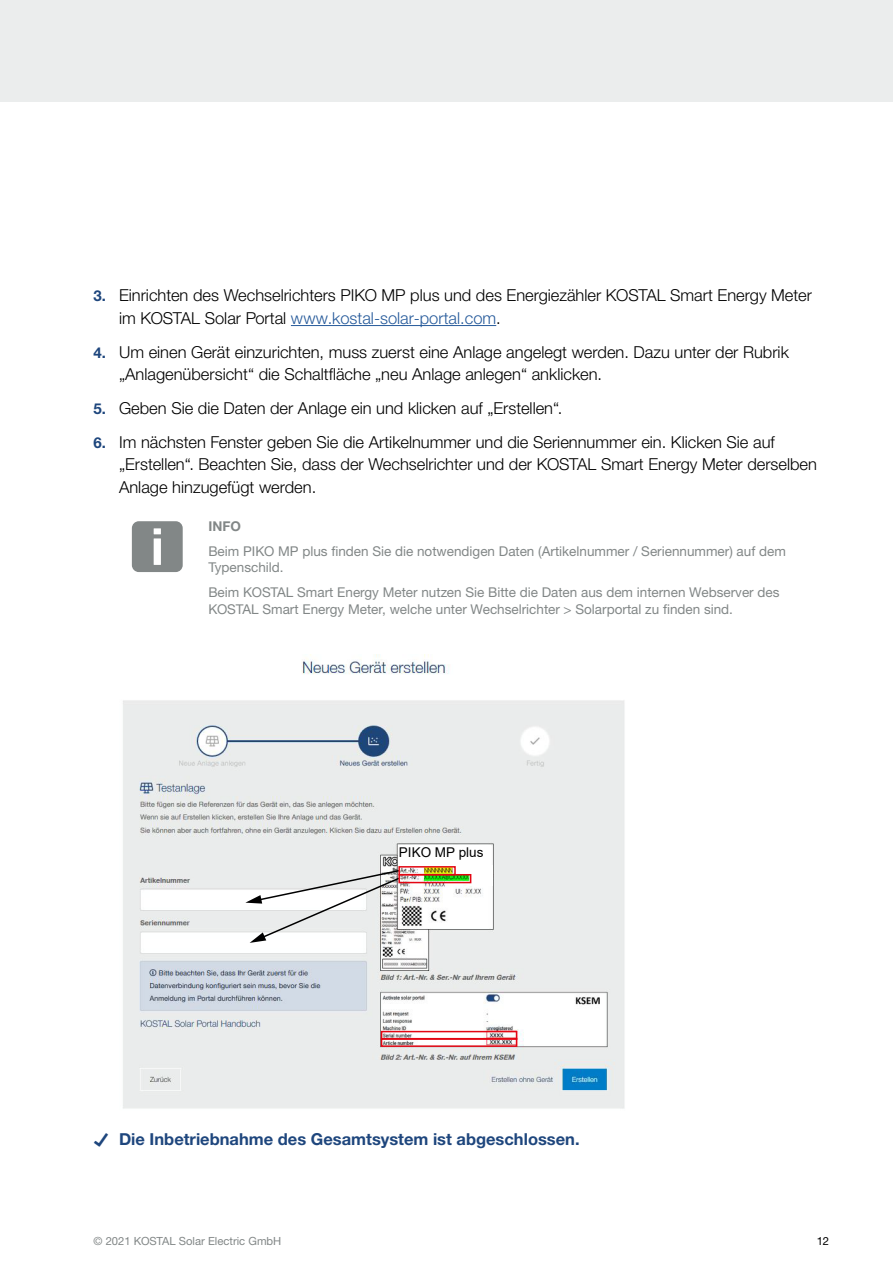
<style>
.page{position:relative;width:893px;height:1263px;background:#fff}
.page>*{position:absolute;margin:0;border:0;box-sizing:border-box;transform-origin:0 0}
.t1{font:300 16.5px/22.5px "Helvetica Neue LTW1 G";color:#000}
.t2{font:700 16.5px "Helvetica Neue LTW1 G";color:#1e467d}
.INFO_Copy{font:13.5px/16.5px "Helvetica Neue LTW1 G";color:#828787}
.t3{font:13.5px "Arial";color:#000}
.INFO_Head{font:700 13.5px "Helvetica Neue LTW1 G";color:#828787}
.t4{font:11.25px "Helvetica Neue LTW1 G";color:#828787}
.t5{font:11.25px "Helvetica Neue LTW1 G";color:#000}
.s1{font-weight:700;font-size:15px;color:#1e467d}
.s2{color:#275b9b}
.s3{font-family:"KOSTSYMB";font-weight:400;font-size:13.5px}
</style>
<div class="page">
<div style="left:0;top:0;width:893px;height:102px;background:#ebeded"></div>
<hr style="left:291px;top:325px;width:205px;height:1px;background:#275b9b">
<div style="left:132px;top:521px;width:51px;height:51px;background:#828787;border-radius:7px"></div>
<svg style="left:154px;top:528px;width:7px;height:37px"></svg>
<img style="left:123px;top:655px;width:502px;height:454px">
<svg style="left:245px;top:869px;width:156px;height:74px"></svg>
<div style="left:399px;top:845px;width:92px;height:22px;background:#fff"></div>
<div style="left:454px;top:865px;width:39px;height:9px;background:#fff"></div>
<div style="left:471px;top:873px;width:22px;height:12px;background:#fff"></div>
<div style="left:398px;top:866px;width:58px;height:9px;border:2px solid #e30613"></div>
<div style="left:398px;top:874px;width:73px;height:9px;border:2px solid #e30613"></div>
<div style="left:381px;top:1031px;width:136px;height:9px;border:2px solid #e30613"></div>
<div style="left:381px;top:1038px;width:136px;height:9px;border:2px solid #e30613"></div>
<p class="t1" style="left:119px;top:284px;width:694px;text-indent:-26px"><span class="s1">3.</span> Einrichten des Wechselrichters PIKO MP plus und des Energiezähler KOSTAL Smart Energy Meter im KOSTAL Solar Portal <span class="s2">www.kostal-solar-portal.com</span>.</p>
<p class="t1" style="left:119px;top:340px;width:671px;text-indent:-26px"><span class="s1">4.</span> Um einen Gerät einzurichten, muss zuerst eine Anlage angelegt werden. Dazu unter der Rubrik „Anlagenübersicht“ die Schaltfläche „neu Anlage anlegen“ anklicken.</p>
<p class="t1" style="left:94px;top:397px;width:470px"><span class="s1">5.</span> Geben Sie die Daten der Anlage ein und klicken auf „Erstellen“.</p>
<p class="t1" style="left:119px;top:430px;width:699px;text-indent:-26px"><span class="s1">6.</span> Im nächsten Fenster geben Sie die Artikelnummer und die Seriennummer ein. Klicken Sie auf „Erstellen“. Beachten Sie, dass der Wechselrichter und der KOSTAL Smart Energy Meter derselben<br>Anlage hinzugefügt werden.</p>
<p class="INFO_Head" style="left:208px;top:518px;width:34px">INFO</p>
<p class="INFO_Copy" style="left:208px;top:543px;width:579px">Beim PIKO MP plus finden Sie die notwendigen Daten (Artikelnummer / Seriennummer) auf dem<br>Typenschild.</p>
<p class="INFO_Copy" style="left:208px;top:584px;width:573px">Beim KOSTAL Smart Energy Meter nutzen Sie Bitte die Daten aus dem internen Webserver des<br>KOSTAL Smart Energy Meter, welche unter Wechselrichter &gt; Solarportal zu finden sind.</p>
<p class="t3" style="left:399px;top:843px;width:86px">PIKO MP plus</p>
<p class="t2" style="left:94px;top:1129px;width:488px"><span class="s3">H</span> Die Inbetriebnahme des Gesamtsystem ist abgeschlossen.</p>
<p class="t4" style="left:94px;top:1234px;width:189px">© 2021 KOSTAL Solar Electric GmbH</p>
<p class="t5" style="left:817px;top:1234px;width:14px">12</p>
</div>
